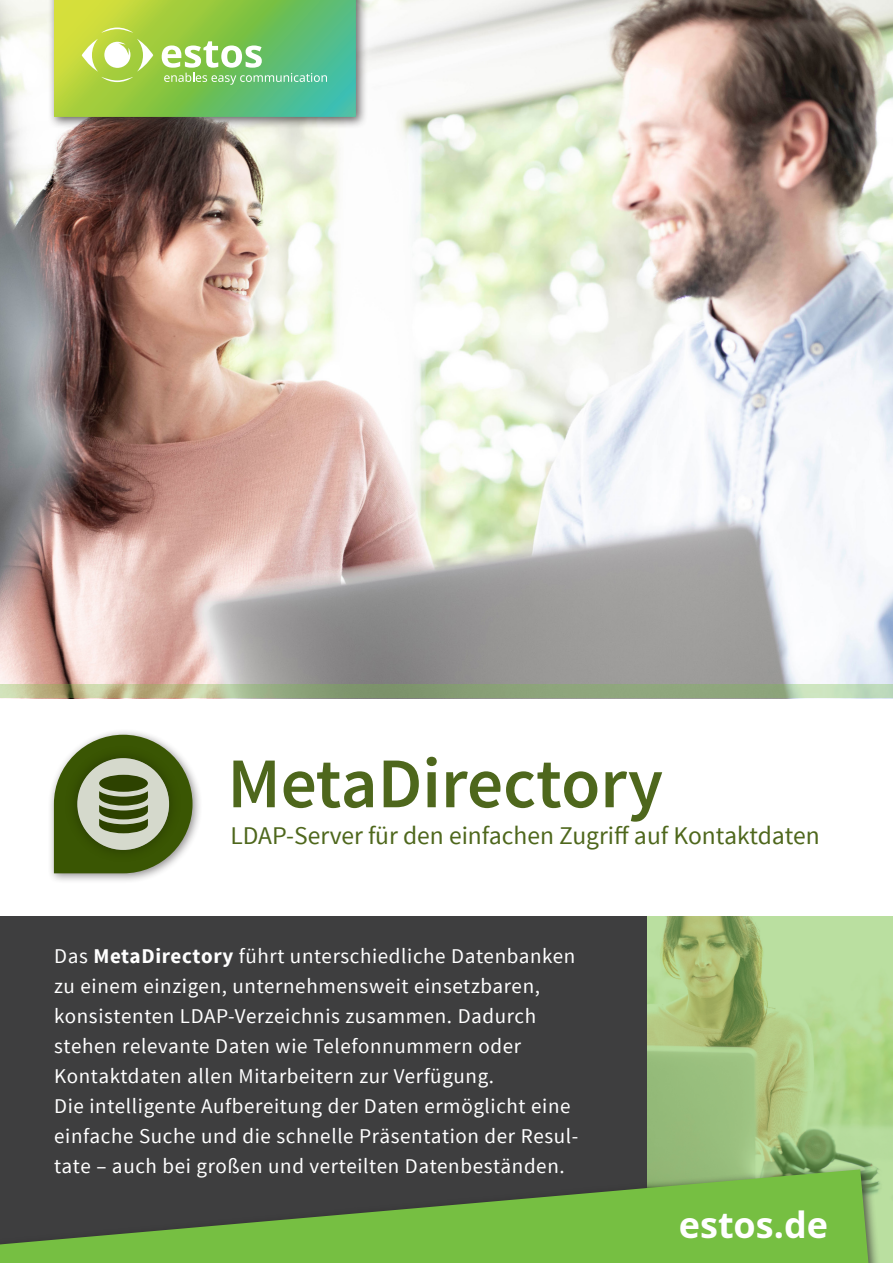
<style>
.page{position:relative;width:893px;height:1263px;background:#fff}
.page>*{position:absolute;margin:0;border:0;box-sizing:border-box;transform-origin:0 0}
.t1{font:600 71.4px "Source Sans Pro";color:#4e671c}
.t2{font:700 36px "Noto Sans";color:#fff}
.t3{font:25.5px "Source Sans Pro";color:#4e671c}
.t4{font:21px/30px "Source Sans Pro";letter-spacing:.03em;color:#fff}
.s1{font-weight:700}
</style>
<div class="page">
<img style="left:0;top:0;width:893px;height:685px">
<div style="left:0;top:917px;width:647px;height:346px;background:#3e3e3f"></div>
<img style="left:647px;top:917px;width:246px;height:346px">
<div style="left:47px;top:728px;width:156px;height:155px;background:#231f20;opacity:.5"></div>
<svg style="left:54px;top:735px;width:139px;height:138px;background:#7b8b59"></svg>
<svg style="left:0;top:685px;width:893px;height:13px;background:#9faf86"></svg>
<div style="left:48px;top:0;width:320px;height:129px;background:#231f20;opacity:.69"></div>
<svg style="left:54px;top:0;width:302px;height:117px;background:#8ccb64"></svg>
<div style="left:0;top:1164px;width:881px;height:99px;background:#231f20;opacity:.69"></div>
<svg style="left:0;top:1169px;width:868px;height:94px;fill:#76bf42"></svg>
<p class="t1" style="left:227px;top:738px;width:437px">MetaDirectory</p>
<p class="t3" style="left:230px;top:820px;width:591px">LDAP-Server für den einfachen Zugriff auf Kontaktdaten</p>
<p class="t4" style="left:54px;top:941px;width:523px">Das <span class="s1">MetaDirectory</span> führt unterschiedliche Datenbanken zu einem einzigen, unternehmensweit einsetzbaren,</p>
<p class="t4" style="left:54px;top:1001px;width:484px">konsistenten LDAP-Verzeichnis zusammen. Dadurch</p>
<p class="t4" style="left:54px;top:1031px;width:468px">stehen relevante Daten wie Telefonnummern oder</p>
<p class="t4" style="left:54px;top:1061px;width:441px">Kontaktdaten allen Mitarbeitern zur Verfügung.</p>
<p class="t4" style="left:54px;top:1091px;width:526px">Die intelligente Aufbereitung der Daten ermöglicht eine einfache Suche und die schnelle Präsentation der Resul&shy;tate – auch bei großen und verteilten Datenbeständen.</p>
<p class="t2" style="left:679px;top:1200px;width:151px">estos.de</p>
</div>
